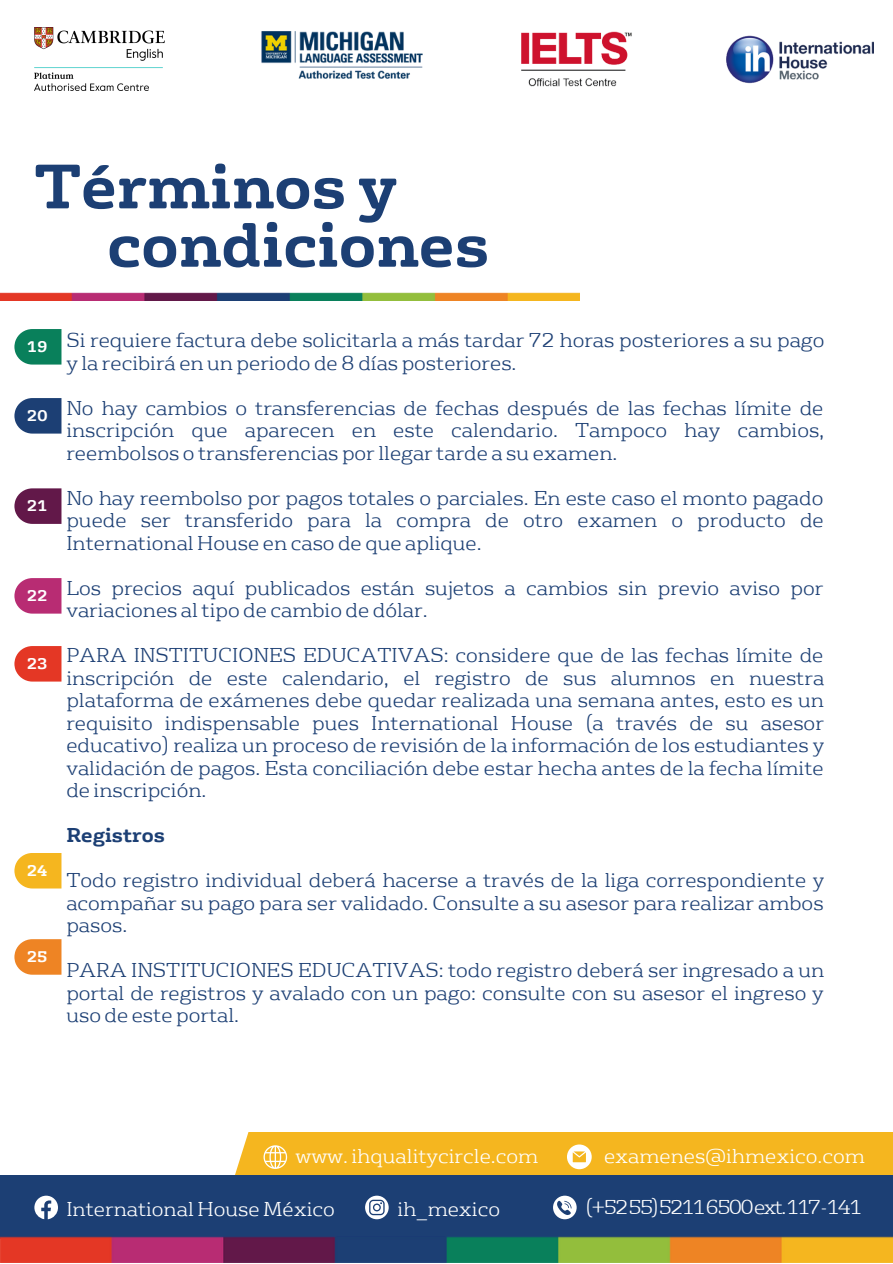
<style>
.page{position:relative;width:893px;height:1264px;background:#fff}
.page>*{position:absolute;margin:0;border:0;box-sizing:border-box;transform-origin:0 0}
.t1{font:700 60.6px "FS Rufus";color:#1c3f74}
.t2{font:300 19.5px/22.5px "FS Rufus";color:#1c3f74;text-align:justify}
.t3{font:300 19.5px "FS Rufus";color:#fff}
.t4{font:300 19.5px "FS Rufus";letter-spacing:-.085em;color:#fff}
.t5{font:700 19.5px "FS Rufus";color:#1c3f74}
.t6{font:700 15px "FS Rufus";color:#fff}
</style>
<div class="page">
<div style="left:42px;top:1131px;width:850px;height:64px;background:#f5b61f"></div>
<div style="left:0;top:1175px;width:892px;height:64px;background:#1c3f74"></div>
<svg style="left:34px;top:1131px;width:216px;height:88px"></svg>
<svg style="left:365px;top:1195px;width:23px;height:24px"></svg>
<svg style="left:263px;top:1145px;width:24px;height:23px"></svg>
<svg style="left:567px;top:1144px;width:24px;height:25px"></svg>
<svg style="left:553px;top:1195px;width:23px;height:24px"></svg>
<img style="left:0;top:1236px;width:892px;height:26px">
<img style="left:726px;top:36px;width:147px;height:47px">
<img style="left:34px;top:28px;width:131px;height:63px">
<img style="left:261px;top:31px;width:162px;height:48px">
<img style="left:521px;top:31px;width:111px;height:56px">
<img style="left:0;top:292px;width:579px;height:8px">
<svg style="left:14px;top:329px;width:47px;height:35px;background:#1e8b69"></svg>
<svg style="left:14px;top:398px;width:47px;height:35px;background:#305080"></svg>
<svg style="left:14px;top:488px;width:47px;height:36px;background:#722f5b"></svg>
<svg style="left:14px;top:578px;width:47px;height:35px;background:#be3e7f"></svg>
<svg style="left:14px;top:646px;width:47px;height:35px;background:#e64838"></svg>
<svg style="left:14px;top:853px;width:47px;height:35px;background:#f5bc32"></svg>
<svg style="left:14px;top:939px;width:47px;height:35px;background:#ef8f38"></svg>
<p class="t1" style="left:34px;top:146px;width:364px">Términos y</p>
<p class="t1" style="left:107px;top:205px;width:383px">condiciones</p>
<p class="t6" style="left:27px;top:336px;width:22px">19</p>
<p class="t6" style="left:27px;top:405px;width:23px">20</p>
<p class="t6" style="left:27px;top:496px;width:22px">21</p>
<p class="t6" style="left:27px;top:585px;width:22px">22</p>
<p class="t6" style="left:27px;top:653px;width:22px">23</p>
<p class="t6" style="left:27px;top:860px;width:22px">24</p>
<p class="t6" style="left:27px;top:946px;width:22px">25</p>
<p class="t2" style="left:66px;top:329px;width:759px">Si requiere factura debe solicitarla a más tardar 72 horas posteriores a su pago y la recibirá en un periodo de 8 días posteriores.</p>
<p class="t2" style="left:66px;top:397px;width:759px">No hay cambios o transferencias de fechas después de las fechas límite de inscripción que aparecen en este calendario. Tampoco hay cambios, reembolsos o transferencias por llegar tarde a su examen.</p>
<p class="t2" style="left:66px;top:487px;width:759px">No hay reembolso por pagos totales o parciales. En este caso el monto pagado puede ser transferido para la compra de otro examen o producto de International House en caso de que aplique.</p>
<p class="t2" style="left:66px;top:577px;width:758px">Los precios aquí publicados están sujetos a cambios sin previo aviso por variaciones al tipo de cambio de dólar.</p>
<p class="t2" style="left:66px;top:644px;width:759px">PARA INSTITUCIONES EDUCATIVAS: considere que de las fechas límite de inscripción de este calendario, el registro de sus alumnos en nuestra plataforma de exámenes debe quedar realizada una semana antes, esto es un requisito indispensable pues International House (a través de su asesor educativo) realiza un proceso de revisión de la información de los estudiantes y validación de pagos. Esta conciliación debe estar hecha antes de la fecha límite de inscripción.</p>
<p class="t5" style="left:66px;top:822px;width:100px">Registros</p>
<p class="t2" style="left:66px;top:869px;width:759px">Todo registro individual deberá hacerse a través de la liga correspondiente y acompañar su pago para ser validado. Consulte a su asesor para realizar ambos pasos.</p>
<p class="t2" style="left:66px;top:959px;width:759px">PARA INSTITUCIONES EDUCATIVAS: todo registro deberá ser ingresado a un portal de registros y avalado con un pago: consulte con su asesor el ingreso y uso de este portal.</p>
<p class="t3" style="left:295px;top:1143px;width:244px">www. ihqualitycircle.com</p>
<p class="t3" style="left:604px;top:1143px;width:262px">examenes@ihmexico.com</p>
<p class="t4" style="left:585px;top:1194px;width:278px">(+5255)52116500ext.117-141</p>
<p class="t3" style="left:66px;top:1196px;width:270px">International House México</p>
<p class="t3" style="left:397px;top:1196px;width:104px">ih_mexico</p>
</div>
